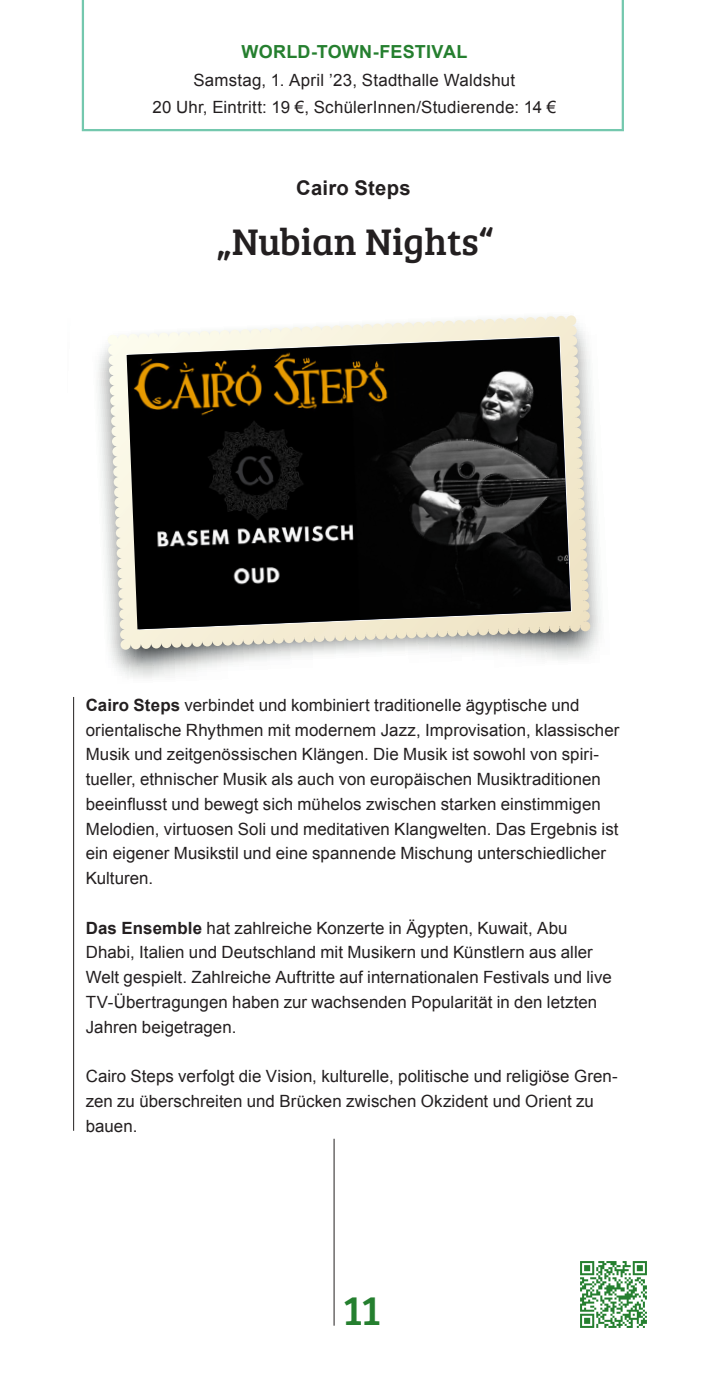
<style>
.page{position:relative;width:708px;height:1378px;background:#fff}
.page>*{position:absolute;margin:0;border:0;box-sizing:border-box;transform-origin:0 0}
.t1{font:42.75px "Bree Serif";color:#257f2f}
.t2{font:38.25px "Bree Serif";color:#231f20}
.t3{font:700 20.25px "Arial";letter-spacing:.01em;color:#231f20}
.t4{font:700 18px "Arial";letter-spacing:.01em;color:#257f2f}
.t5{font:16.88px/24.8px "Arial";letter-spacing:.005em;color:#231f20}
.s1{font-weight:700}
</style>
<div class="page">
<svg style="left:82px;top:0;width:542px;height:131px"></svg>
<svg style="left:97px;top:315px;width:498px;height:363px"></svg>
<svg style="left:118px;top:315px;width:453px;height:25px"></svg>
<img style="left:127px;top:337px;width:444px;height:292px">
<hr style="left:73px;top:697px;width:1px;height:433px;background:#231f20">
<img style="left:580px;top:1261px;width:67px;height:67px">
<hr style="left:334px;top:1138px;width:1px;height:187px;background:#231f20">
<p class="t4" style="left:242px;top:40px;width:227px">WORLD-TOWN-FESTIVAL</p>
<p class="t5" style="left:193px;top:68px;width:323px">Samstag, 1. April ’23, Stadthalle Waldshut</p>
<p class="t5" style="left:152px;top:95px;width:405px">20 Uhr, Eintritt: 19 €, SchülerInnen/Studierende: 14 €</p>
<p class="t3" style="left:296px;top:174px;width:116px">Cairo Steps</p>
<p class="t2" style="left:217px;top:214px;width:278px">„Nubian Nights“</p>
<p class="t5" style="left:86px;top:693px;width:535px"><span class="s1">Cairo Steps</span> verbindet und kombiniert traditionelle ägyptische und orientalische Rhythmen mit modernem Jazz, Improvisation, klassischer Musik und zeitgenössischen Klängen. Die Musik ist sowohl von spiri&shy;tueller, ethnischer Musik als auch von europäischen Musiktraditionen beeinflusst und bewegt sich mühelos zwischen starken einstimmigen Melodien, virtuosen Soli und meditativen Klangwelten. Das Ergebnis ist ein eigener Musikstil und eine spannende Mischung unterschiedlicher Kulturen.</p>
<p class="t5" style="left:86px;top:915px;width:528px"><span class="s1">Das Ensemble</span> hat zahlreiche Konzerte in Ägypten, Kuwait, Abu Dhabi, Italien und Deutschland mit Musikern und Künstlern aus aller Welt gespielt. Zahlreiche Auftritte auf internationalen Festivals und live TV-Übertragungen haben zur wachsenden Popularität in den letzten Jahren beigetragen.</p>
<p class="t5" style="left:86px;top:1064px;width:534px">Cairo Steps verfolgt die Vision, kulturelle, politische und religiöse Gren&shy;zen zu überschreiten und Brücken zwischen Okzident und Orient zu bauen.</p>
<p class="t1" style="left:343px;top:1279px;width:39px">11</p>
</div>
